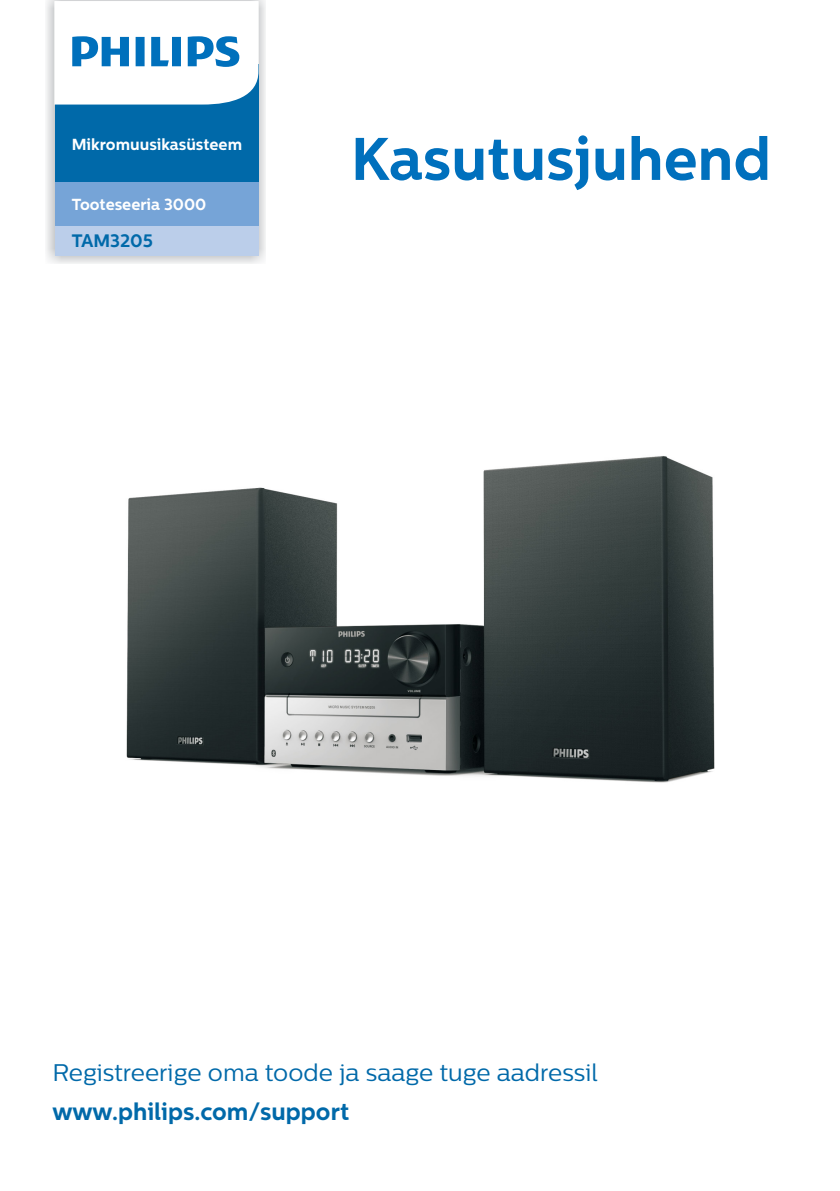
<style>
.page{position:relative;width:840px;height:1191px;background:#fff}
.page>*{position:absolute;margin:0;border:0;box-sizing:border-box;transform-origin:0 0}
.t1{font:700 60px "Centrale Sans";color:#0070bd}
.t2{font:24px "Centrale Sans";color:#0069a9}
.t3{font:700 24px "Centrale Sans";color:#0069a9}
.t4{font:700 18px "Centrale Sans";color:#0069a9}
.t5{font:700 16px "Centrale Sans";color:#fff}
</style>
<div class="page">
<img style="left:126px;top:456px;width:589px;height:327px">
<img style="left:46px;top:0;width:219px;height:264px">
<div style="left:55px;top:64px;width:203px;height:118px;background:#0069a9"></div>
<svg style="left:55px;top:1px;width:203px;height:104px"></svg>
<div style="left:55px;top:182px;width:203px;height:45px;background:#76a4d7"></div>
<div style="left:55px;top:226px;width:203px;height:29px;background:#bbceea"></div>
<p class="t5" style="left:72px;top:134px;width:153px">Sistemi Micro Music</p>
<p class="t5" style="left:72px;top:134px;width:172px">Mikromuusikasüsteem</p>
<p class="t5" style="left:72px;top:195px;width:136px">Tooteseeria 3000</p>
<p class="t4" style="left:72px;top:230px;width:83px">TAM3205</p>
<p class="t5" style="left:72px;top:195px;width:87px">Seria 4000</p>
<p class="t4" style="left:112px;top:230px;width:45px">4205</p>
<h1 class="t1" style="left:351px;top:123px;width:421px">Kasutusjuhend</h1>
<h2 class="t2" style="left:52px;top:1059px;width:547px">Registreerige oma toode ja saage tuge aadressil</h2>
<h2 class="t3" style="left:52px;top:1097px;width:298px">www.philips.com/support</h2>
</div>
